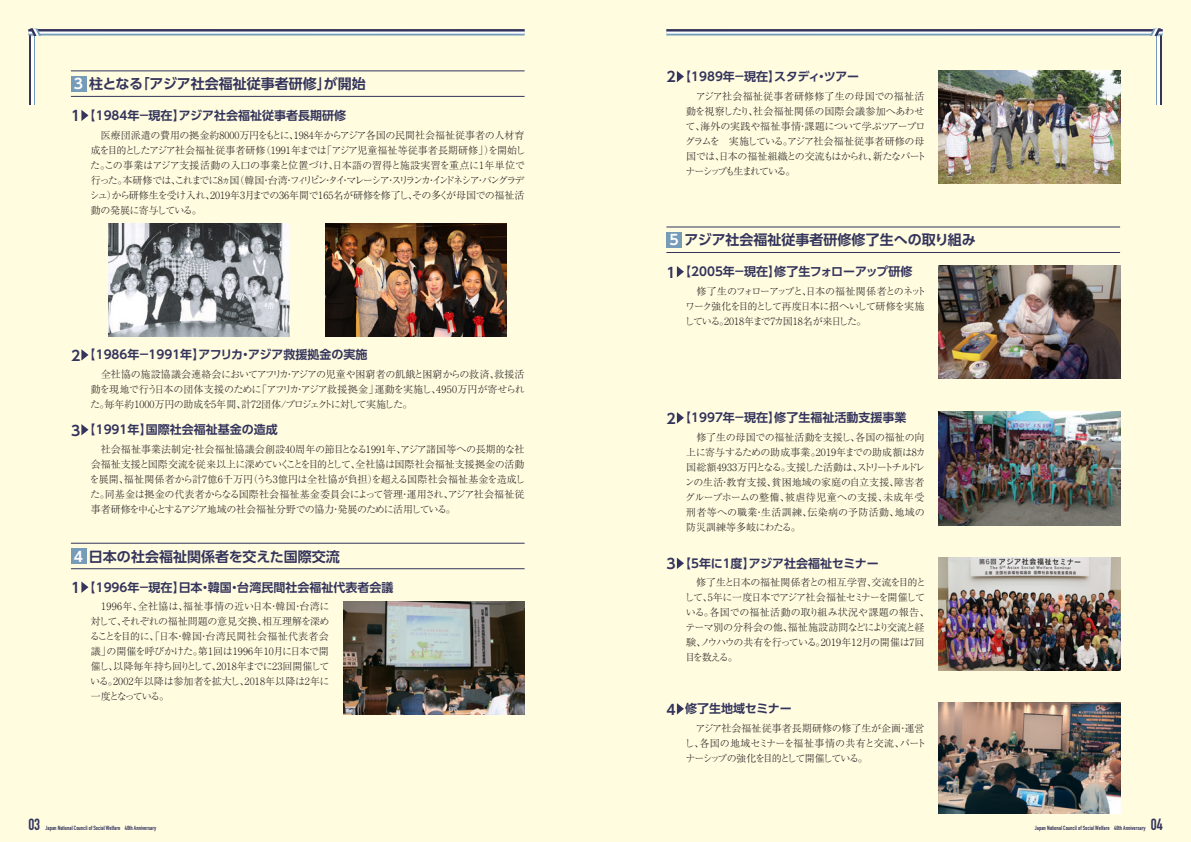
<style>
.page{position:relative;width:1191px;height:842px;background:#fffce0}
.page>*{position:absolute;margin:0;border:0;box-sizing:border-box;transform-origin:0 0}
.t1{font:700 16px "DIN Condensed";color:#34345c}
.t2{font:700 14px "UD Shin Go Pro De";color:#34345c}
.t3{font:700 14px "UD Shin Go Pr 6 De";color:#34345c}
.t4{font:700 12px "UD Shin Go Pro De";color:#34345c}
.t5{font:300 10px/15px "Ryumin Pro";letter-spacing:-.025em;color:#231f20;text-align:justify}
.t6{font:300 10px/15px "Ryumin Pro";color:#231f20}
.t7{font:300 10px/15px "Ryumin Pro";letter-spacing:-.095em;color:#231f20}
.t8{font:700 6px "DIN Condensed";color:#34345c}
.s1{color:#fff}
.s2{font-family:"UD Shin Go Pro De";color:#fff}
</style>
<div class="page">
<div style="left:71px;top:76px;width:15px;height:15px;background:#779cba"></div>
<div style="left:71px;top:548px;width:15px;height:16px;background:#779cba"></div>
<div style="left:666px;top:232px;width:16px;height:16px;background:#779cba"></div>
<div style="left:1155px;top:34px;width:6px;height:70px;background:#779cba"></div>
<hr style="left:1159px;top:34px;width:3px;height:70px;background:#34345c">
<hr style="left:1157px;top:34px;width:3px;height:70px;background:#fff">
<div style="left:666px;top:30px;width:496px;height:6px;background:#779cba"></div>
<hr style="left:666px;top:31px;width:496px;height:3px;background:#fff">
<hr style="left:666px;top:29px;width:496px;height:2px;background:#34345c">
<svg style="left:1150px;top:28px;width:12px;height:9px"></svg>
<div style="left:29px;top:34px;width:6px;height:70px;background:#fff"></div>
<hr style="left:29px;top:34px;width:2px;height:70px;background:#34345c">
<div style="left:28px;top:30px;width:496px;height:6px;background:#779cba"></div>
<hr style="left:28px;top:31px;width:496px;height:3px;background:#fff">
<hr style="left:28px;top:29px;width:496px;height:2px;background:#34345c">
<svg style="left:29px;top:28px;width:12px;height:9px"></svg>
<img style="left:343px;top:601px;width:181px;height:114px">
<img style="left:938px;top:70px;width:182px;height:114px">
<hr style="left:71px;top:96px;width:453px;height:1px;background:#34345c">
<hr style="left:71px;top:71px;width:453px;height:1px;background:#34345c">
<hr style="left:71px;top:568px;width:453px;height:1px;background:#34345c">
<hr style="left:71px;top:543px;width:453px;height:1px;background:#34345c">
<img style="left:938px;top:265px;width:182px;height:114px">
<img style="left:938px;top:412px;width:182px;height:113px">
<img style="left:938px;top:557px;width:182px;height:113px">
<img style="left:938px;top:703px;width:182px;height:111px">
<hr style="left:666px;top:252px;width:454px;height:1px;background:#34345c">
<hr style="left:666px;top:227px;width:454px;height:1px;background:#34345c">
<img style="left:325px;top:223px;width:182px;height:114px">
<img style="left:108px;top:223px;width:182px;height:114px">
<svg style="left:81px;top:110px;width:7px;height:11px"></svg>
<svg style="left:81px;top:581px;width:7px;height:12px"></svg>
<svg style="left:677px;top:266px;width:7px;height:11px"></svg>
<svg style="left:677px;top:412px;width:7px;height:11px"></svg>
<svg style="left:677px;top:558px;width:7px;height:11px"></svg>
<svg style="left:677px;top:703px;width:7px;height:11px"></svg>
<svg style="left:677px;top:71px;width:7px;height:11px"></svg>
<svg style="left:81px;top:349px;width:7px;height:12px"></svg>
<svg style="left:81px;top:424px;width:7px;height:11px"></svg>
<h2 class="t2" style="left:74px;top:73px;width:293px"><span class="s1">3</span> 柱となる「アジア社会福祉従事者研修」が開始</h2>
<p class="t4" style="left:84px;top:106px;width:264px">【1984年－現在】アジア社会福祉従事者長期研修</p>
<p class="t5" style="left:90px;top:127px;width:437px">　医療団派遣の費用の拠金約8000万円をもとに、1984年からアジア各国の民間社会福祉従事者の人材育成を目的としたアジア社会福祉従事者研修（1991年までは「アジア児童福祉等従事者長期研修」）を開始した。この事業はアジア支援活動の入口の事業と位置づけ、日本語の習得と施設実習を重点に1年単位で行った。本研修では、これまでに8ヵ国（韓国・台湾・フィリピン・タイ・マレーシア・スリランカ・インドネシア・バングラデシュ）から研修生を受け入れ、2019年3月までの36年間で165名が研修を修了し、その多くが母国での福祉活動の発展に寄与している。</p>
<h2 class="t2" style="left:71px;top:105px;width:11px">1</h2>
<h2 class="t2" style="left:71px;top:344px;width:11px">2</h2>
<h2 class="t2" style="left:71px;top:419px;width:11px">3</h2>
<p class="t4" style="left:84px;top:345px;width:285px">【1986年－1991年】アフリカ・アジア救援拠金の実施</p>
<p class="t5" style="left:90px;top:366px;width:436px">　全社協の施設協議会連絡会においてアフリカ・アジアの児童や困窮者の飢餓と困窮からの救済、救援活動を現地で行う日本の団体支援のために「アフリカ・アジア救援拠金」運動を実施し、4950万円が寄せられた。毎年約1000万円の助成を5年間、計72団体/プロジェクトに対して実施した。</p>
<p class="t4" style="left:84px;top:420px;width:196px">【1991年】国際社会福祉基金の造成</p>
<p class="t5" style="left:90px;top:441px;width:437px">　社会福祉事業法制定・社会福祉協議会創設40周年の節目となる1991年、アジア諸国等への長期的な社会福祉支援と国際交流を従来以上に深めていくことを目的として、全社協は国際社会福祉支援拠金の活動を展開、福祉関係者から計7億6千万円（うち3億円は全社協が負担）を超える国際社会福祉基金を造成した。同基金は拠金の代表者からなる国際社会福祉基金委員会によって管理・運用され、アジア社会福祉従事者研修を中心とするアジア地域の社会福祉分野での協力・発展のために活用している。</p>
<h2 class="t3" style="left:74px;top:545px;width:267px"><span class="s2">4</span> 日本の社会福祉関係者を交えた国際交流</h2>
<p class="t4" style="left:84px;top:577px;width:311px">【1996年－現在】日本・韓国・台湾民間社会福祉代表者会議</p>
<p class="t5" style="left:90px;top:598px;width:241px">　1996年、全社協は、福祉事情の近い日本・韓国・台湾に対して、それぞれの福祉問題の意見交換、相互理解を深めることを目的に、「日本・韓国・台湾民間社会福祉代表者会議」の開催を呼びかけた。第1回は1996年10月に日本で開催し、以降毎年持ち回りとして、2018年までに23回開催している。2002年以降は参加者を拡大し、2018年以降は2年に一度となっている。</p>
<h2 class="t2" style="left:71px;top:576px;width:11px">1</h2>
<h2 class="t2" style="left:666px;top:66px;width:11px">2</h2>
<p class="t4" style="left:679px;top:67px;width:182px">【1989年－現在】スタディ・ツアー</p>
<p class="t5" style="left:685px;top:88px;width:243px;text-align:left">　アジア社会福祉従事者研修修了生の母国での福祉活動を視察したり、社会福祉関係の国際会議参加へあわせて、海外の実践や福祉事情・課題について学ぶツアープログラムを　実施している。アジア社会福祉従事者研修の母国では、日本の福祉組織との交流もはかられ、新たなパートナーシップも生まれている。</p>
<h2 class="t2" style="left:669px;top:229px;width:308px"><span class="s1">5</span> アジア社会福祉従事者研修修了生への取り組み</h2>
<p class="t4" style="left:679px;top:262px;width:235px">【2005年－現在】修了生フォローアップ研修</p>
<p class="t7" style="left:684px;top:283px;width:243px">　修了生のフォローアップと、日本の福祉関係者とのネットワーク強化を目的として再度日本に招へいして研修を実施している。2018年まで7カ国18名が来日した。</p>
<h2 class="t2" style="left:666px;top:261px;width:11px">1</h2>
<h2 class="t2" style="left:666px;top:407px;width:11px">2</h2>
<h2 class="t2" style="left:666px;top:552px;width:11px">3</h2>
<p class="t4" style="left:679px;top:408px;width:229px">【1997年－現在】修了生福祉活動支援事業</p>
<p class="t6" style="left:685px;top:429px;width:242px">　修了生の母国での福祉活動を支援し、各国の福祉の向上に寄与するための助成事業。2019年までの助成額は8カ国総額4933万円となる。支援した活動は、ストリートチルドレンの生活・教育支援、貧困地域の家庭の自立支援、障害者グループホームの整備、被虐待児童への支援、未成年受刑者等への職業・生活訓練、伝染病の予防活動、地域の防災訓練等多岐にわたる。</p>
<p class="t4" style="left:679px;top:553px;width:201px">【5年に1度】アジア社会福祉セミナー</p>
<p class="t5" style="left:684px;top:574px;width:247px;text-align:left">　修了生と日本の福祉関係者との相互学習、交流を目的として、5年に一度日本でアジア社会福祉セミナーを開催している。各国での福祉活動の取り組み状況や課題の報告、テーマ別の分科会の他、福祉施設訪問などにより交流と経験、ノウハウの共有を行っている。2019年12月の開催は7回目を数える。</p>
<h2 class="t2" style="left:666px;top:698px;width:11px">4</h2>
<p class="t4" style="left:685px;top:699px;width:108px">修了生地域セミナー</p>
<p class="t5" style="left:684px;top:720px;width:243px;text-align:left">　アジア社会福祉従事者長期研修の修了生が企画・運営し、各国の地域セミナーを福祉事情の共有と交流、パートナーシップの強化を目的として開催している。</p>
<h1 class="t1" style="left:28px;top:814px;width:13px">03</h1>
<p class="t8" style="left:45px;top:824px;width:112px">Japan National Council of Social Welfare 40th Anniversary</p>
<p class="t8" style="left:1034px;top:824px;width:112px">Japan National Council of Social Welfare 40th Anniversary</p>
<h1 class="t1" style="left:1150px;top:814px;width:13px">04</h1>
</div>
